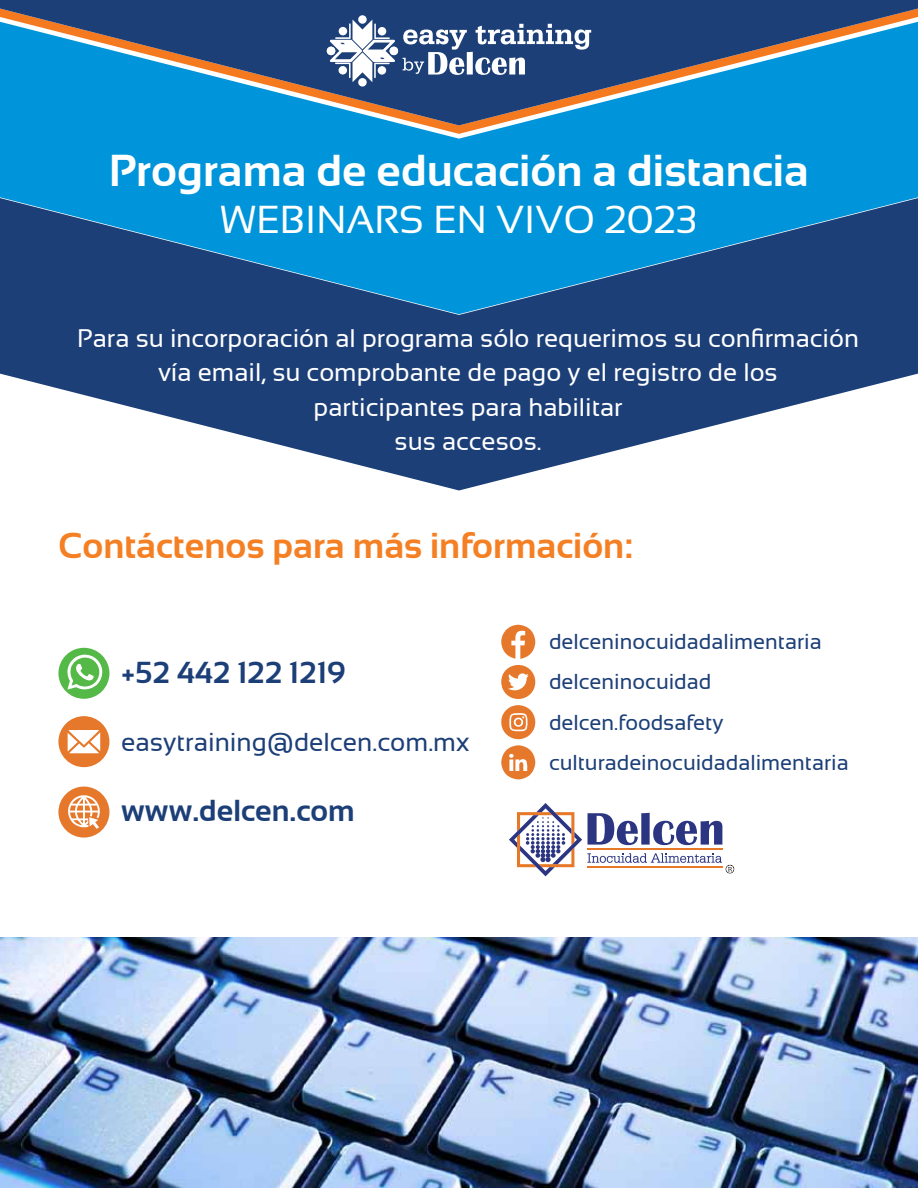
<style>
.page{position:relative;width:918px;height:1188px;background:#fff}
.page>*{position:absolute;margin:0;border:0;box-sizing:border-box;transform-origin:0 0}
.t1{font:700 44.7px "Sansation";color:#fff}
.t2{font:39px "Sansation";color:#fff}
.t3{font:700 36px "Sansation";color:#f57f23}
.t4{font:700 30.3px "Sansation";color:#1c3f78}
.t5{font:25.95px "Sansation";color:#1c3f78}
.t6{font:25.5px/34.5px "Sansation";color:#fff;text-align:center}
.t7{font:21.6px/40.2px "Sansation";color:#1c3f78}
</style>
<div class="page">
<svg style="left:509px;top:803px;width:225px;height:73px"></svg>
<svg style="left:501px;top:705px;width:35px;height:74px"></svg>
<svg style="left:501px;top:625px;width:34px;height:74px"></svg>
<svg style="left:58px;top:716px;width:51px;height:51px"></svg>
<svg style="left:58px;top:787px;width:51px;height:51px"></svg>
<svg style="left:58px;top:648px;width:51px;height:51px"></svg>
<img style="left:0;top:937px;width:918px;height:251px">
<div style="left:0;top:134px;width:918px;height:64px;background:#0095da"></div>
<svg style="left:0;top:198px;width:918px;height:292px;fill:#1c3f78"></svg>
<svg style="left:0;top:125px;width:918px;height:9px;background:#1398d4"></svg>
<svg style="left:0;top:119px;width:918px;height:6px;background:#1c95cb"></svg>
<svg style="left:0;top:0;width:918px;height:119px;background:#296c9d"></svg>
<div style="left:358px;top:15px;width:9px;height:9px;background:#fff;border-radius:50%"></div>
<div style="left:358px;top:78px;width:9px;height:9px;background:#fff;border-radius:50%"></div>
<svg style="left:403px;top:24px;width:188px;height:51px"></svg>
<div style="left:390px;top:47px;width:8px;height:8px;background:#fff;border-radius:50%"></div>
<svg style="left:330px;top:20px;width:65px;height:62px"></svg>
<div style="left:327px;top:47px;width:8px;height:8px;background:#fff;border-radius:50%"></div>
<h1 class="t1" style="left:109px;top:146px;width:702px">Programa de educación a distancia</h1>
<h2 class="t2" style="left:220px;top:198px;width:479px">WEBINARS EN VIVO 2023</h2>
<p class="t6" style="left:77px;top:320px;width:783px">Para su incorporación al programa sólo requerimos su confirmación vía email, su comprobante de pago y el registro de los<br>participantes para habilitar<br>sus accesos.</p>
<h3 class="t3" style="left:58px;top:526px;width:576px">Contáctenos para más información:</h3>
<p class="t4" style="left:121px;top:656px;width:226px">+52 442 122 1219</p>
<p class="t5" style="left:121px;top:727px;width:350px">easytraining@delcen.com.mx</p>
<p class="t4" style="left:121px;top:794px;width:235px">www.delcen.com</p>
<p class="t7" style="left:549px;top:622px;width:274px">delceninocuidadalimentaria delceninocuidad delcen.foodsafety</p>
<p class="t7" style="left:549px;top:742px;width:301px">culturadeinocuidadalimentaria</p>
</div>
